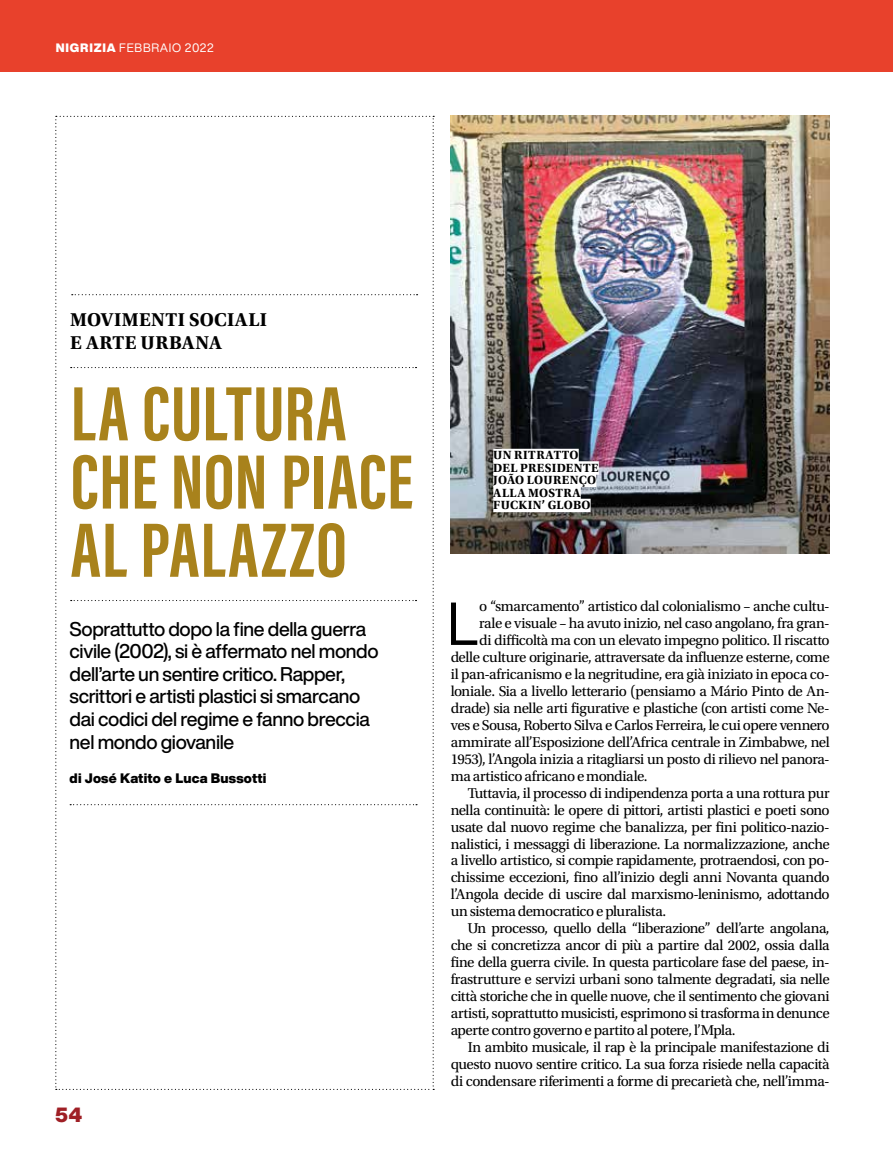
<style>
.page{position:relative;width:893px;height:1149px;background:#fff}
.page>*{position:absolute;margin:0;border:0;box-sizing:border-box;transform-origin:0 0}
.t1{font:700 79.2px/68.1px "Acumin Pro Extra Cond";letter-spacing:.01em;color:#a8821c}
.t2{font:59.55px "Helvetica Now Display";color:#000}
.t3{font:900 20.25px "Helvetica Now Display";color:#9f1f25}
.t4{font:500 19.5px/22.5px "Helvetica Now Display";letter-spacing:-.02em;color:#000}
.t5{font:700 19.5px/22.5px "Utopia Std";letter-spacing:.02em;color:#000}
.t6{font:300 16.5px "A Beckett";letter-spacing:.07em;color:#fff}
.t7{font:15px "Utopia Std";letter-spacing:-.03em;color:#000}
.t8{font:900 13.5px "Helvetica Now Display";letter-spacing:.015em;color:#000}
.t9{font:700 12.45px/12.5px "Utopia Std";letter-spacing:.03em;color:#000}
.t10{font:12px "Helvetica Now Display";letter-spacing:.065em;color:#fff}
</style>
<div class="page">
<img style="left:451px;top:116px;width:378px;height:437px">
<svg style="left:55px;top:116px;width:379px;height:973px"></svg>
<div style="left:493px;top:448px;width:86px;height:14px;background:#fff"></div>
<div style="left:493px;top:461px;width:106px;height:13px;background:#fff"></div>
<div style="left:493px;top:473px;width:103px;height:14px;background:#fff"></div>
<div style="left:493px;top:486px;width:88px;height:13px;background:#fff"></div>
<div style="left:493px;top:498px;width:98px;height:14px;background:#fff"></div>
<div style="left:0;top:0;width:893px;height:71px;background:#e8412c"></div>
<p class="t6" style="left:56px;top:40px;width:235px"><sup>NIGRIZIA</sup> MURAGLIA VERDE PANAFRICANA</p>
<p class="t10" style="left:119px;top:40px;width:96px">FEBBRAIO 2022</p>
<h3 class="t5" style="left:70px;top:309px;width:198px">MOVIMENTI SOCIALI<br>E ARTE URBANA</h3>
<h1 class="t1" style="left:71px;top:379px;width:344px">LA CULTURA<br>CHE NON PIACE<br>AL PALAZZO</h1>
<h3 class="t4" style="left:70px;top:617px;width:311px">Soprattutto dopo la fine della guerra civile (2002), si è affermato nel mondo dell’arte un sentire critico. Rapper, scrittori e artisti plastici si smarcano dai codici del regime e fanno breccia nel mondo giovanile</h3>
<p class="t8" style="left:70px;top:768px;width:198px">di José Katito e Luca Bussotti</p>
<h3 class="t3" style="left:55px;top:1100px;width:29px">54</h3>
<p class="t9" style="left:493px;top:449px;width:107px">UN RITRATTO<br>DEL PRESIDENTE<br>JOÃO LOURENÇO<br>ALLA MOSTRA<br>FUCKIN’ GLOBO</p>
<h2 class="t2" style="left:447px;top:582px;width:33px">L</h2>
<p class="t7" style="left:479px;top:598px;width:352px">o “smarcamento” artistico dal colonialismo – anche cultu-</p>
<p class="t7" style="left:479px;top:614px;width:352px">rale e visuale – ha avuto inizio, nel caso angolano, fra gran-</p>
<p class="t7" style="left:479px;top:631px;width:352px">di difficoltà ma con un elevato impegno politico. Il riscatto</p>
<p class="t7" style="left:451px;top:648px;width:380px">delle culture originarie, attraversate da influenze esterne, come</p>
<p class="t7" style="left:451px;top:665px;width:380px">il pan-africanismo e la negritudine, era già iniziato in epoca co-</p>
<p class="t7" style="left:451px;top:682px;width:380px">loniale. Sia a livello letterario (pensiamo a Mário Pinto de An-</p>
<p class="t7" style="left:451px;top:699px;width:380px">drade) sia nelle arti figurative e plastiche (con artisti come Ne-</p>
<p class="t7" style="left:451px;top:716px;width:380px">ves e Sousa, Roberto Silva e Carlos Ferreira, le cui opere vennero</p>
<p class="t7" style="left:451px;top:733px;width:380px">ammirate all’Esposizione dell’Africa centrale in Zimbabwe, nel</p>
<p class="t7" style="left:451px;top:750px;width:380px">1953), l’Angola inizia a ritagliarsi un posto di rilievo nel panora-</p>
<p class="t7" style="left:451px;top:767px;width:198px">ma artistico africano e mondiale.</p>
<p class="t7" style="left:468px;top:784px;width:363px">Tuttavia, il processo di indipendenza porta a una rottura pur</p>
<p class="t7" style="left:451px;top:801px;width:380px">nella continuità: le opere di pittori, artisti plastici e poeti sono</p>
<p class="t7" style="left:451px;top:818px;width:380px">usate dal nuovo regime che banalizza, per fini politico-nazio-</p>
<p class="t7" style="left:451px;top:835px;width:380px">nalistici, i messaggi di liberazione. La normalizzazione, anche</p>
<p class="t7" style="left:451px;top:852px;width:380px">a livello artistico, si compie rapidamente, protraendosi, con po-</p>
<p class="t7" style="left:451px;top:869px;width:380px">chissime eccezioni, fino all’inizio degli anni Novanta quando</p>
<p class="t7" style="left:451px;top:886px;width:380px">l’Angola decide di uscire dal marxismo-leninismo, adottando</p>
<p class="t7" style="left:451px;top:903px;width:217px">un sistema democratico e pluralista.</p>
<p class="t7" style="left:468px;top:920px;width:363px">Un processo, quello della “liberazione” dell’arte angolana,</p>
<p class="t7" style="left:451px;top:937px;width:380px">che si concretizza ancor di più a partire dal 2002, ossia dalla</p>
<p class="t7" style="left:451px;top:953px;width:380px">fine della guerra civile. In questa particolare fase del paese, in-</p>
<p class="t7" style="left:451px;top:970px;width:380px">frastrutture e servizi urbani sono talmente degradati, sia nelle</p>
<p class="t7" style="left:451px;top:987px;width:380px">città storiche che in quelle nuove, che il sentimento che giovani</p>
<p class="t7" style="left:451px;top:1004px;width:380px">artisti, soprattutto musicisti, esprimono si trasforma in denunce</p>
<p class="t7" style="left:451px;top:1021px;width:286px">aperte contro governo e partito al potere, l’Mpla.</p>
<p class="t7" style="left:468px;top:1038px;width:363px">In ambito musicale, il rap è la principale manifestazione di</p>
<p class="t7" style="left:451px;top:1055px;width:380px">questo nuovo sentire critico. La sua forza risiede nella capacità</p>
<p class="t7" style="left:451px;top:1072px;width:380px">di condensare riferimenti a forme di precarietà che, nell’imma-</p>
</div>
